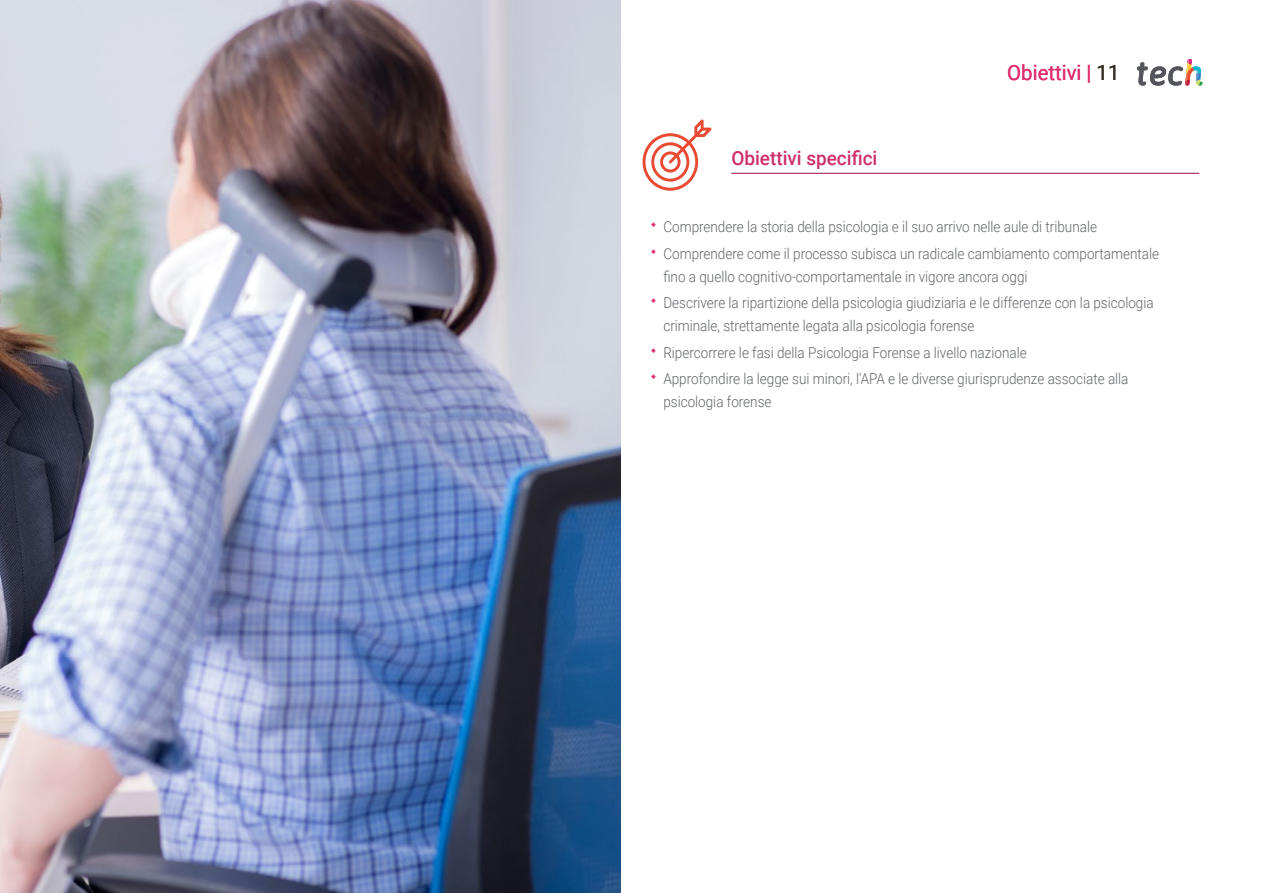
<style>
.page{position:relative;width:1263px;height:893px;background:#fff}
.page>*{position:absolute;margin:0;border:0;box-sizing:border-box;transform-origin:0 0}
.t1{font:21px "Roboto";color:#df316f}
.t2{font:500 19.5px "Roboto";color:#ce2e6b}
.t3{font:300 15px/26.7px "Roboto";color:#61646a;scale:.9 1}
.s1{color:#312e20}
</style>
<div class="page">
<img style="left:0;top:0;width:621px;height:893px">
<svg style="left:642px;top:119px;width:69px;height:72px"></svg>
<hr style="left:731px;top:173px;width:468px;height:1px;background:#df3174">
<svg style="left:1137px;top:59px;width:65px;height:27px"></svg>
<h2 class="t2" style="left:731px;top:144px;width:147px">Obiettivi specifici</h2>
<h1 class="t1" style="left:1007px;top:57px;width:114px">Obiettivi | <span class="s1">11</span></h1>
<p class="t3" style="left:663px;top:213px;width:552px">Comprendere la storia della psicologia e il suo arrivo nelle aule di tribunale<br>Comprendere come il processo subisca un radicale cambiamento comportamentale</p>
<p class="t3" style="left:663px;top:262px;width:546px">fino a quello cognitivo-comportamentale in vigore ancora oggi<br>Descrivere la ripartizione della psicologia giudiziaria e le differenze con la psicologia</p>
<p class="t3" style="left:663px;top:312px;width:518px">criminale, strettamente legata alla psicologia forense<br>Ripercorrere le fasi della Psicologia Forense a livello nazionale<br>Approfondire la legge sui minori, l'APA e le diverse giurisprudenze associate alla</p>
<p class="t3" style="left:663px;top:388px;width:122px">psicologia forense</p>
</div>
